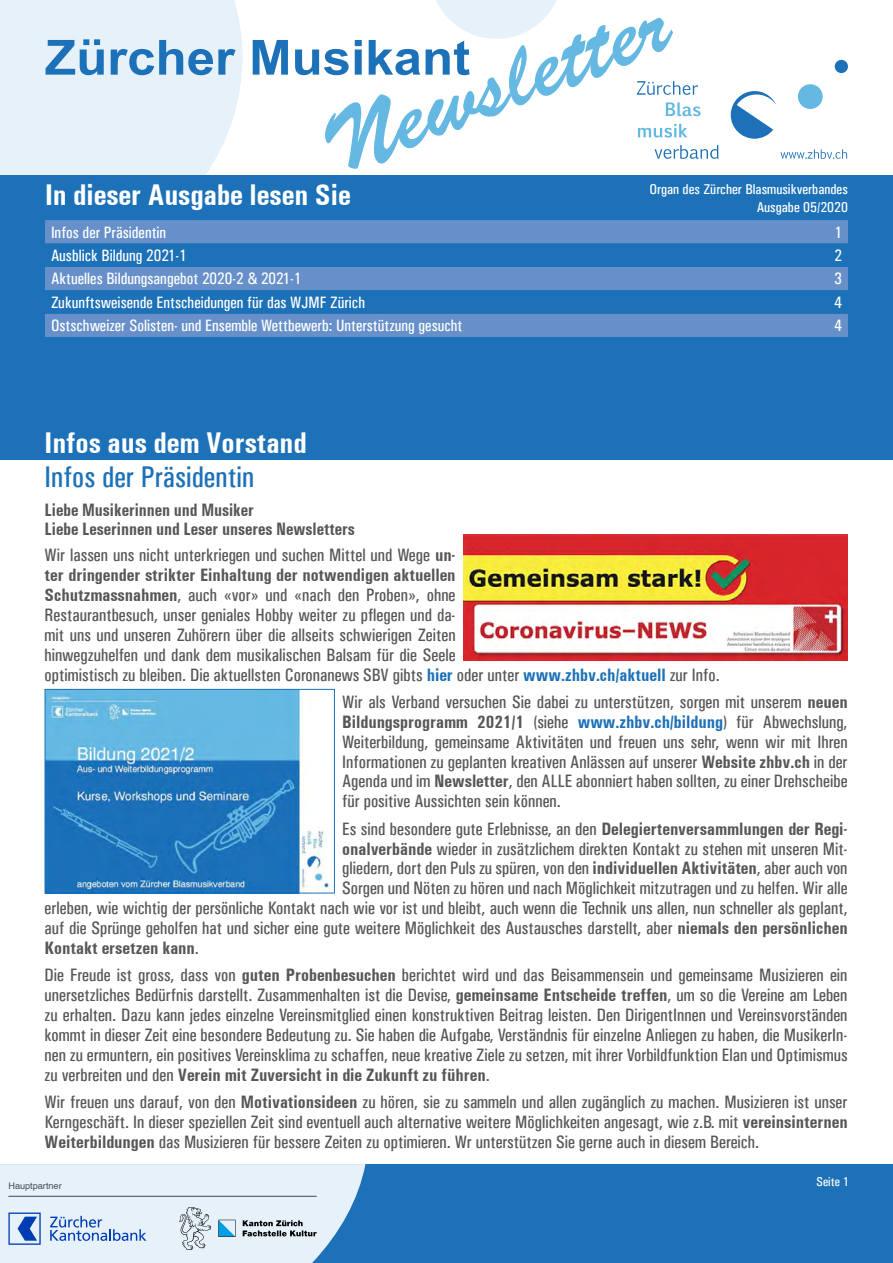
<style>
.page{position:relative;width:893px;height:1263px;background:#fff}
.page>*{position:absolute;margin:0;border:0;box-sizing:border-box;transform-origin:0 0}
.t1{font:88.5px "Brush Script Std";color:#64b8e1}
.t2{font:700 48.45px "Arial";color:#1d71b8;scale:1.05 1}
.t3{font:700 condensed 30px "Univers";color:#fff}
.t4{font:30px "Univers Condensed";color:#1d71b8}
.t5{font:18px/19.8px "Univers Condensed";color:#575756;text-align:justify}
.t6{font:700 condensed 18px "Univers";color:#575756}
.t7{font:700 condensed 18px/19.8px "Univers";color:#575756;scale:.96 1}
.t8{font:16.5px "Univers Condensed";color:#fff}
.t9{font:14.25px/18px "Univers Condensed";color:#fff;text-align:right;scale:1.05 1}
.t10{font:12.9px "Univers Condensed";color:#fff;scale:1.05 1}
.t11{font:9.15px "Helvetica";color:#4a5058}
.s1{font-family:"Univers";font-weight:700;font-stretch:condensed}
.s2{font-family:"Univers";font-weight:700;font-stretch:condensed;color:#1d71b8}
.s3{font-family:"Univers Condensed";font-weight:400;font-stretch:normal}
.s4{color:#1d71b8}
</style>
<div class="page">
<div style="left:0;top:1164px;width:893px;height:99px;background:#1d71b8"></div>
<svg style="left:637px;top:81px;width:61px;height:14px"></svg>
<svg style="left:666px;top:102px;width:35px;height:14px"></svg>
<svg style="left:638px;top:124px;width:49px;height:14px"></svg>
<svg style="left:654px;top:145px;width:65px;height:14px"></svg>
<svg style="left:731px;top:91px;width:45px;height:48px"></svg>
<div style="left:798px;top:84px;width:25px;height:25px;background:#64b8e1;border-radius:50%"></div>
<div style="left:835px;top:60px;width:13px;height:13px;background:#1d71b8;border-radius:50%"></div>
<svg style="left:780px;top:149px;width:67px;height:10px"></svg>
<svg style="left:0;top:1164px;width:365px;height:99px;background:#cfdfef"></svg>
<hr style="left:8px;top:1196px;width:309px;height:1px;background:#4a5058">
<svg style="left:436px;top:0;width:121px;height:39px"></svg>
<div style="left:0;top:0;width:242px;height:175px;background:#e6f1fa"></div>
<div style="left:0;top:175px;width:892px;height:285px;background:#1d71b8"></div>
<div style="left:45px;top:220px;width:803px;height:117px;background:#6790cb"></div>
<svg style="left:45px;top:244px;width:803px;height:70px"></svg>
<img style="left:463px;top:535px;width:385px;height:125px">
<img style="left:47px;top:691px;width:282px;height:200px">
<div style="left:45px;top:689px;width:290px;height:204px;border:1px solid #1d71b8"></div>
<h1 class="t1" style="left:307px;top:103px;width:367px;rotate:-21deg">Newsletter</h1>
<h2 class="t2" style="left:45px;top:23px;width:406px">Zürcher Musikant</h2>
<h3 class="t3" style="left:45px;top:177px;width:307px">In dieser Ausgabe lesen Sie</h3>
<p class="t8" style="left:51px;top:222px;width:117px">Infos der Präsidentin</p>
<p class="t8" style="left:834px;top:222px;width:9px">1</p>
<p class="t8" style="left:51px;top:246px;width:137px">Ausblick Bildung 2021-1</p>
<p class="t8" style="left:834px;top:246px;width:9px">2</p>
<p class="t8" style="left:51px;top:269px;width:252px">Aktuelles Bildungsangebot 2020-2 &amp; 2021-1</p>
<p class="t8" style="left:834px;top:269px;width:9px">3</p>
<p class="t8" style="left:51px;top:292px;width:316px">Zukunftsweisende Entscheidungen für das WJMF Zürich</p>
<p class="t8" style="left:834px;top:292px;width:9px">4</p>
<p class="t8" style="left:51px;top:316px;width:413px">Ostschweizer Solisten- und Ensemble Wettbewerb: Unterstützung gesucht</p>
<p class="t8" style="left:834px;top:316px;width:9px">4</p>
<p class="t9" style="left:649px;top:180px;width:191px">Organ des Zürcher Blasmusikverbandes<br>Ausgabe 05/2020</p>
<h3 class="t3" style="left:45px;top:425px;width:264px">Infos aus dem Vorstand</h3>
<h3 class="t4" style="left:45px;top:459px;width:211px">Infos der Präsidentin</h3>
<p class="t7" style="left:45px;top:499px;width:325px">Liebe Musikerinnen und Musiker<br>Liebe Leserinnen und Leser unseres Newsletters</p>
<p class="t5" style="left:45px;top:545px;width:412px">Wir lassen uns nicht unterkriegen und suchen Mittel und Wege <span class="s1">un-</span></p>
<p class="t6" style="left:45px;top:564px;width:412px">ter dringender strikter Einhaltung der notwendigen aktuellen</p>
<p class="t5" style="left:45px;top:585px;width:677px;text-align:left"><span class="s1">Schutzmassnahmen</span>, auch «vor» und «nach den Proben», ohne<br>Restaurantbesuch, unser geniales Hobby weiter zu pflegen und da-<br>mit uns und unseren Zuhörern über die allseits schwierigen Zeiten<br>hinwegzuhelfen und dank dem musikalischen Balsam für die Seele<br>optimistisch zu bleiben. Die aktuellsten Coronanews SBV gibts <span class="s2">hier</span> oder unter <span class="s2">www.zhbv.ch/aktuell</span> zur Info.</p>
<p class="t5" style="left:342px;top:692px;width:507px">Wir als Verband versuchen Sie dabei zu unterstützen, sorgen mit unserem <span class="s1">neuen</span></p>
<p class="t6" style="left:342px;top:711px;width:507px">Bildungsprogramm 2021/1 <span class="s3">(siehe</span> <span class="s4">www.zhbv.ch/bildung</span><span class="s3">) für Abwechslung,</span></p>
<p class="t5" style="left:342px;top:732px;width:507px">Weiterbildung, gemeinsame Aktivitäten und freuen uns sehr, wenn wir mit Ihren Informationen zu geplanten kreativen Anlässen auf unserer <span class="s1">Website zhbv.ch</span> in der Agenda und im <span class="s1">Newsletter</span>, den ALLE abonniert haben sollten, zu einer Drehscheibe für positive Aussichten sein können.</p>
<p class="t5" style="left:45px;top:819px;width:804px;text-align:right">Es sind besondere gute Erlebnisse, an den <span class="s1">Delegiertenversammlungen der Regi-<br>onalverbände</span> wieder in zusätzlichem direkten Kontakt zu stehen mit unseren Mit-<br>gliedern, dort den Puls zu spüren, von den <span class="s1">individuellen Aktivitäten</span>, aber auch von<br>Sorgen und Nöten zu hören und nach Möglichkeit mitzutragen und zu helfen. Wir alle<br>erleben, wie wichtig der persönliche Kontakt nach wie vor ist und bleibt, auch wenn die Technik uns allen, nun schneller als geplant, auf die Sprünge geholfen hat und sicher eine gute weitere Möglichkeit des Austausches darstellt, aber <span class="s1">niemals den persönlichen</span></p>
<p class="t6" style="left:45px;top:937px;width:156px">Kontakt ersetzen kann<span class="s3">.</span></p>
<p class="t5" style="left:45px;top:965px;width:804px">Die Freude ist gross, dass von <span class="s1">guten Probenbesuchen</span> berichtet wird und das Beisammensein und gemeinsame Musizieren ein unersetzliches Bedürfnis darstellt. Zusammenhalten ist die Devise, <span class="s1">gemeinsame Entscheide treffen</span>, um so die Vereine am Leben zu erhalten. Dazu kann jedes einzelne Vereinsmitglied einen konstruktiven Beitrag leisten. Den DirigentInnen und Vereinsvorständen kommt in dieser Zeit eine besondere Bedeutung zu. Sie haben die Aufgabe, Verständnis für einzelne Anliegen zu haben, die MusikerIn&shy;nen zu ermuntern, ein positives Vereinsklima zu schaffen, neue kreative Ziele zu setzen, mit ihrer Vorbildfunktion Elan und Optimismus</p>
<p class="t6" style="left:45px;top:1064px;width:447px"><span class="s3">zu verbreiten und den</span> Verein mit Zuversicht in die Zukunft zu führen<span class="s3">.</span></p>
<p class="t5" style="left:45px;top:1092px;width:804px">Wir freuen uns darauf, von den <span class="s1">Motivationsideen</span> zu hören, sie zu sammeln und allen zugänglich zu machen. Musizieren ist unser Kerngeschäft. In dieser speziellen Zeit sind eventuell auch alternative weitere Möglichkeiten angesagt, wie z.B. mit <span class="s1">vereinsinternen Weiterbildungen</span> das Musizieren für bessere Zeiten zu optimieren. Wr unterstützen Sie gerne auch in diesem Bereich.</p>
<p class="t11" style="left:8px;top:1180px;width:55px">Hauptpartner</p>
<p class="t10" style="left:816px;top:1174px;width:33px">Seite 1</p>
</div>
